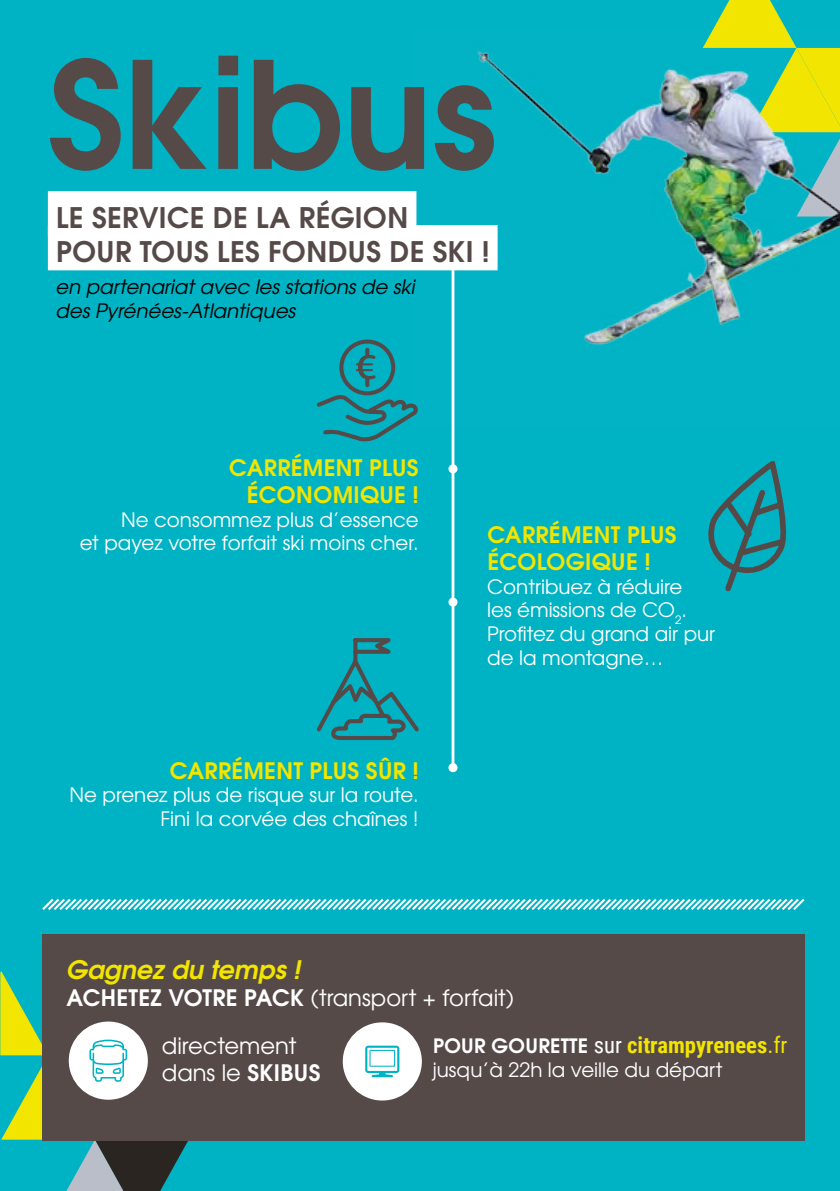
<style>
.page{position:relative;width:840px;height:1191px;background:#fff}
.page>*{position:absolute;margin:0;border:0;box-sizing:border-box;transform-origin:0 0}
.t1{font:700 147.6px "Te X Gyre Adventor";color:#554a48}
.t2{font:700 28.2px/34px "Te X Gyre Adventor";letter-spacing:.015em;color:#554a48}
.t3{font:italic 700 25.4px "Te X Gyre Adventor";color:#f2e500}
.t4{font:700 22.6px/27.2px "Te X Gyre Adventor";letter-spacing:.015em;color:#f2e500;text-align:right}
.t5{font:22.6px/27.2px "Te X Gyre Adventor";color:#fff}
.t6{font:700 22.6px "Roboto Condensed";color:#f2e500}
.t7{font:19.8px/23.8px "Te X Gyre Adventor";color:#fff;text-align:right}
.t8{font:italic 19.8px/23.8px "Te X Gyre Adventor";color:#000}
.s1{font-weight:700}
.s2{font-family:"Te X Gyre Adventor";font-size:19.8px;color:#fff}
.s3{font-weight:400;color:#fff}
.s4{font-weight:400}
</style>
<div class="page">
<div style="left:0;top:0;width:839px;height:1191px;background:#00b3c4"></div>
<img style="left:413px;top:51px;width:426px;height:377px">
<div style="left:42px;top:934px;width:762px;height:206px;background:#554a48"></div>
<svg style="left:42px;top:898px;width:763px;height:12px"></svg>
<hr style="left:451px;top:260px;width:3px;height:507px;background:#fff">
<div style="left:448px;top:763px;width:9px;height:9px;background:#fff;border-radius:50%"></div>
<div style="left:448px;top:597px;width:9px;height:9px;background:#fff;border-radius:50%"></div>
<div style="left:448px;top:464px;width:9px;height:9px;background:#fff;border-radius:50%"></div>
<div style="left:48px;top:191px;width:368px;height:45px;background:#fff"></div>
<div style="left:48px;top:225px;width:449px;height:45px;background:#fff"></div>
<svg style="left:708px;top:462px;width:79px;height:130px"></svg>
<svg style="left:316px;top:337px;width:102px;height:105px"></svg>
<svg style="left:316px;top:638px;width:103px;height:102px"></svg>
<div style="left:342px;top:1022px;width:79px;height:78px;background:#fff;border-radius:50%"></div>
<svg style="left:365px;top:1045px;width:34px;height:32px"></svg>
<svg style="left:0;top:971px;width:235px;height:220px"></svg>
<svg style="left:655px;top:0;width:185px;height:132px"></svg>
<h1 class="t1" style="left:48px;top:-14px;width:450px">Skibus</h1>
<h2 class="t2" style="left:56px;top:198px;width:435px">LE SERVICE DE LA RÉGION<br>POUR TOUS LES FONDUS DE SKI !</h2>
<p class="t8" style="left:56px;top:274px;width:360px">en partenariat avec les stations de ski des Pyrénées-Atlantiques</p>
<p class="t4" style="left:229px;top:451px;width:191px">CARRÉMENT PLUS<br>ÉCONOMIQUE !</p>
<p class="t7" style="left:80px;top:506px;width:340px">Ne consommez plus d’essence<br>et payez votre forfait ski moins cher.</p>
<p class="t4" style="left:170px;top:754px;width:250px">CARRÉMENT PLUS SÛR !</p>
<p class="t7" style="left:69px;top:782px;width:350px">Ne prenez plus de risque sur la route.<br>Fini la corvée des chaînes !</p>
<p class="t4" style="left:487px;top:518px;width:191px;text-align:left">CARRÉMENT PLUS<br>ÉCOLOGIQUE !</p>
<p class="t7" style="left:487px;top:573px;width:229px;text-align:left">Contribuez à réduire<br>les émissions de CO<sub>2</sub>.<br>Profitez du grand air pur de la montagne…</p>
<p class="t3" style="left:66px;top:947px;width:236px">Gagnez du temps !</p>
<p class="t5" style="left:66px;top:982px;width:449px"><span class="s1">ACHETEZ VOTRE PACK</span> (transport + forfait)</p>
<p class="t5" style="left:162px;top:1031px;width:160px">directement dans le <span class="s1">SKIBUS</span></p>
<p class="t6" style="left:433px;top:1029px;width:355px"><span class="s2">POUR GOURETTE</span> <span class="s3">sur</span> citrampyrenees<span class="s4">.fr</span></p>
<p class="t7" style="left:432px;top:1056px;width:291px">jusqu’à 22h la veille du départ</p>
</div>
